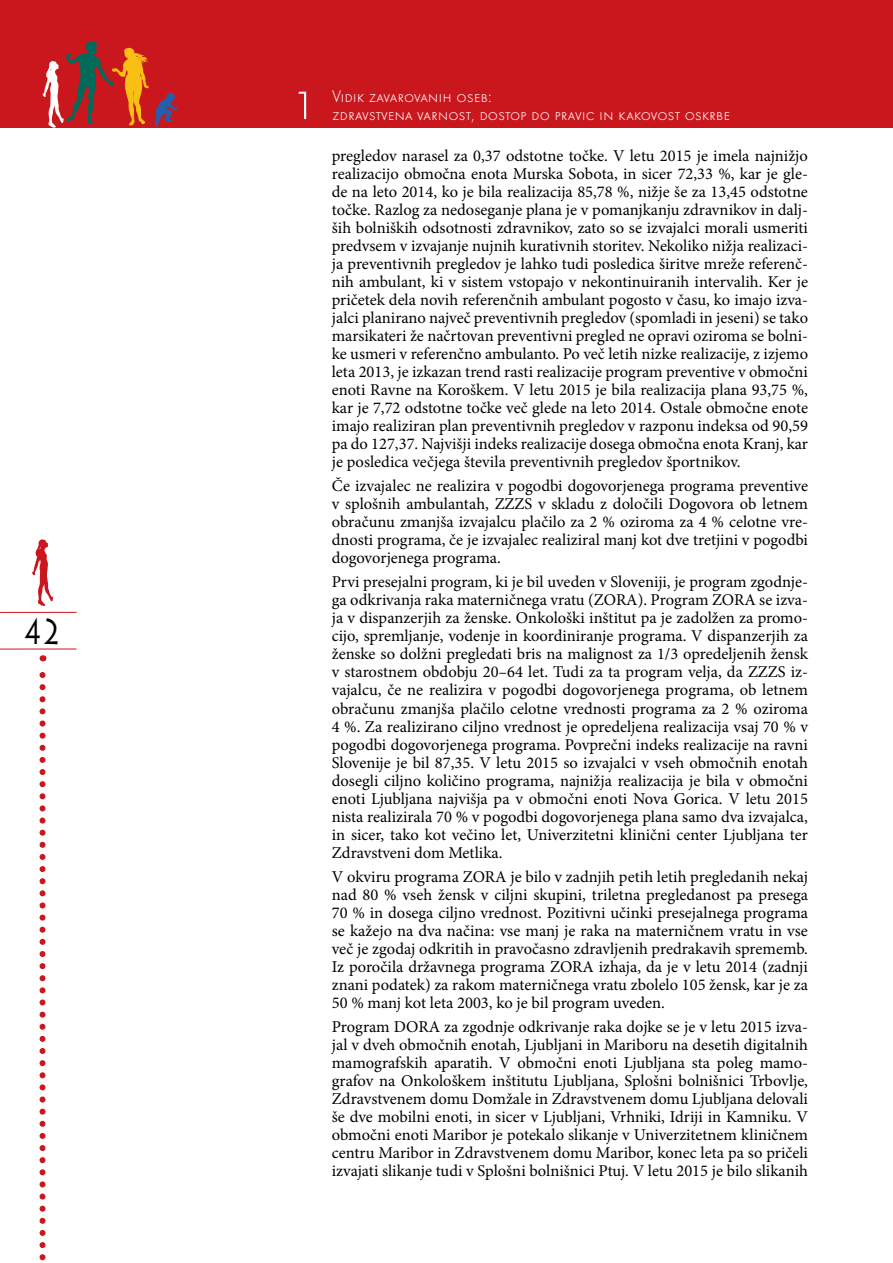
<style>
.page{position:relative;width:893px;height:1263px;background:#fff}
.page>*{position:absolute;margin:0;border:0;box-sizing:border-box;transform-origin:0 0}
.t1{font:54px "Futura SCTEE Ligh";color:#fff}
.t2{font:36px "Lithos Pro";color:#000;scale:.75 1}
.t3{font:17.7px "Futura SCTEE Ligh";color:#fff}
.t4{font:16.5px/18px "Minion Pro";color:#000;text-align:justify}
</style>
<div class="page">
<div style="left:0;top:0;width:893px;height:128px;background:#ca171e"></div>
<svg style="left:42px;top:42px;width:107px;height:86px"></svg>
<svg style="left:155px;top:93px;width:24px;height:34px"></svg>
<svg style="left:32px;top:539px;width:21px;height:67px"></svg>
<svg style="left:40px;top:655px;width:6px;height:606px"></svg>
<hr style="left:0;top:612px;width:77px;height:1px;background:#ca171e">
<hr style="left:0;top:649px;width:77px;height:1px;background:#ca171e">
<p class="t2" style="left:23px;top:611px;width:52px">42</p>
<h1 class="t1" style="left:293px;top:72px;width:22px">1</h1>
<p class="t3" style="left:332px;top:86px;width:161px">Vidik zavarovanih oseb:</p>
<p class="t3" style="left:332px;top:104px;width:400px">zdravstvena varnost, dostop do pravic in kakovost oskrbe</p>
<p class="t4" style="left:332px;top:146px;width:478px">pregledov narasel za 0,37 odstotne točke. V letu 2015 je imela najnižjo realizacijo območna enota Murska Sobota, in sicer 72,33 %, kar je gle&shy;de na leto 2014, ko je bila realizacija 85,78 %, nižje še za 13,45 odstotne točke. Razlog za nedoseganje plana je v pomanjkanju zdravnikov in dalj&shy;ših bolniških odsotnosti zdravnikov, zato so se izvajalci morali usmeriti predvsem v izvajanje nujnih kurativnih storitev. Nekoliko nižja realizaci&shy;ja preventivnih pregledov je lahko tudi posledica širitve mreže referenč&shy;nih ambulant, ki v sistem vstopajo v nekontinuiranih intervalih. Ker je pričetek dela novih referenčnih ambulant pogosto v času, ko imajo izva&shy;jalci planirano največ preventivnih pregledov (spomladi in jeseni) se tako marsikateri že načrtovan preventivni pregled ne opravi oziroma se bolni&shy;ke usmeri v referenčno ambulanto. Po več letih nizke realizacije, z izjemo leta 2013, je izkazan trend rasti realizacije program preventive v območni enoti Ravne na Koroškem. V letu 2015 je bila realizacija plana 93,75 %, kar je 7,72 odstotne točke več glede na leto 2014. Ostale območne enote imajo realiziran plan preventivnih pregledov v razponu indeksa od 90,59 pa do 127,37. Najvišji indeks realizacije dosega območna enota Kranj, kar je posledica večjega števila preventivnih pregledov športnikov.</p>
<p class="t4" style="left:332px;top:477px;width:478px">Če izvajalec ne realizira v pogodbi dogovorjenega programa preventive v splošnih ambulantah, ZZZS v skladu z določili Dogovora ob letnem obračunu zmanjša izvajalcu plačilo za 2 % oziroma za 4 % celotne vre&shy;dnosti programa, če je izvajalec realiziral manj kot dve tretjini v pogodbi dogovorjenega programa.</p>
<p class="t4" style="left:332px;top:573px;width:478px">Prvi presejalni program, ki je bil uveden v Sloveniji, je program zgodnje&shy;ga odkrivanja raka materničnega vratu (ZORA). Program ZORA se izva&shy;ja v dispanzerjih za ženske. Onkološki inštitut pa je zadolžen za promo&shy;cijo, spremljanje, vodenje in koordiniranje programa. V dispanzerjih za ženske so dolžni pregledati bris na malignost za 1/3 opredeljenih žensk v starostnem obdobju 20–64 let. Tudi za ta program velja, da ZZZS iz&shy;vajalcu, če ne realizira v pogodbi dogovorjenega programa, ob letnem obračunu zmanjša plačilo celotne vrednosti programa za 2 % oziroma 4 %. Za realizirano ciljno vrednost je opredeljena realizacija vsaj 70 % v pogodbi dogovorjenega programa. Povprečni indeks realizacije na ravni Slovenije je bil 87,35. V letu 2015 so izvajalci v vseh območnih enotah dosegli ciljno količino programa, najnižja realizacija je bila v območni enoti Ljubljana najvišja pa v območni enoti Nova Gorica. V letu 2015 nista realizirala 70 % v pogodbi dogovorjenega plana samo dva izvajalca, in sicer, tako kot večino let, Univerzitetni klinični center Ljubljana ter Zdravstveni dom Metlika.</p>
<p class="t4" style="left:332px;top:868px;width:478px">V okviru programa ZORA je bilo v zadnjih petih letih pregledanih nekaj nad 80 % vseh žensk v ciljni skupini, triletna pregledanost pa presega 70 % in dosega ciljno vrednost. Pozitivni učinki presejalnega programa se kažejo na dva načina: vse manj je raka na materničnem vratu in vse več je zgodaj odkritih in pravočasno zdravljenih predrakavih sprememb.<br>Iz poročila državnega programa ZORA izhaja, da je v letu 2014 (zadnji znani podatek) za rakom materničnega vratu zbolelo 105 žensk, kar je za 50 % manj kot leta 2003, ko je bil program uveden.</p>
<p class="t4" style="left:332px;top:1018px;width:478px">Program DORA za zgodnje odkrivanje raka dojke se je v letu 2015 izva&shy;jal v dveh območnih enotah, Ljubljani in Mariboru na desetih digitalnih mamografskih aparatih. V območni enoti Ljubljana sta poleg mamo&shy;grafov na Onkološkem inštitutu Ljubljana, Splošni bolnišnici Trbovlje, Zdravstvenem domu Domžale in Zdravstvenem domu Ljubljana delovali še dve mobilni enoti, in sicer v Ljubljani, Vrhniki, Idriji in Kamniku. V območni enoti Maribor je potekalo slikanje v Univerzitetnem kliničnem centru Maribor in Zdravstvenem domu Maribor, konec leta pa so pričeli izvajati slikanje tudi v Splošni bolnišnici Ptuj. V letu 2015 je bilo slikanih</p>
</div>
